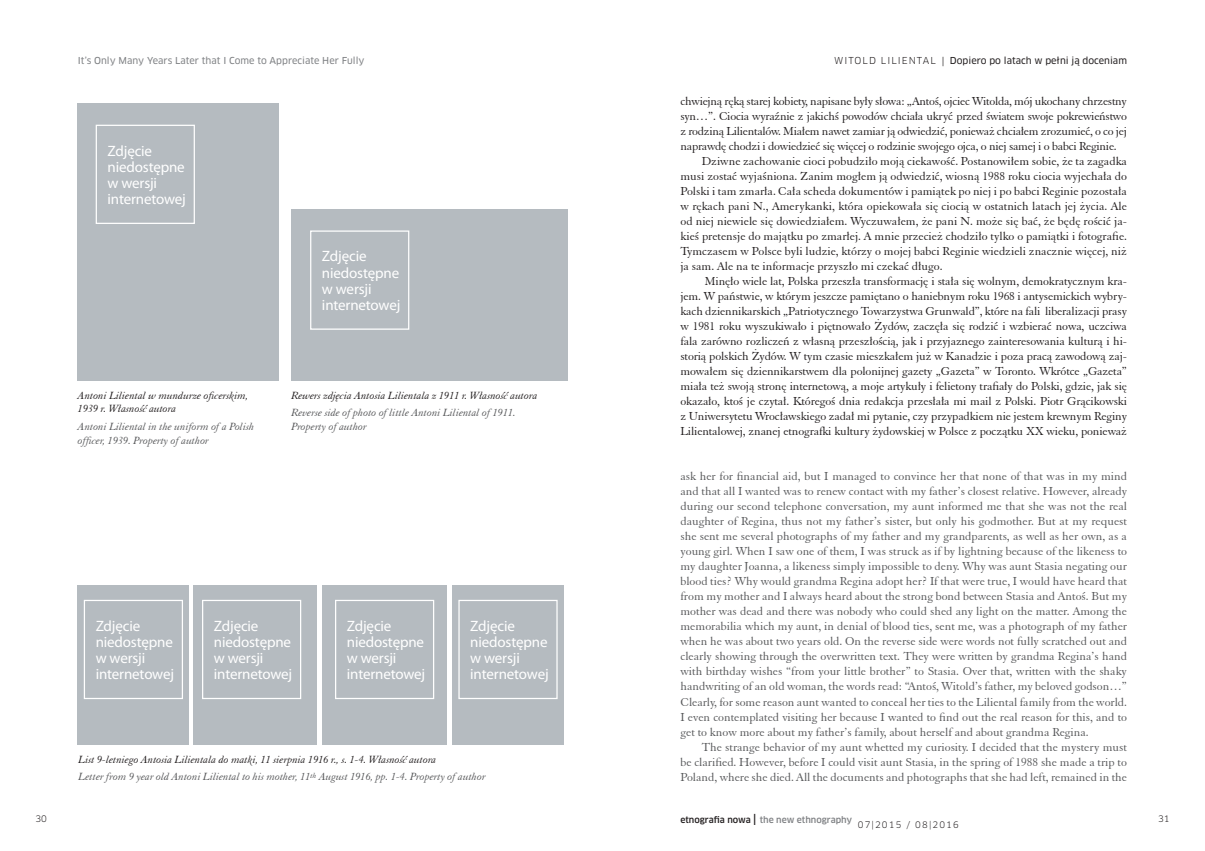
<style>
.page{position:relative;width:1205px;height:851px;background:#fff}
.page>*{position:absolute;margin:0;border:0;box-sizing:border-box;transform-origin:0 0}
.t1{font:15px/16.2px "Myriad Pro";letter-spacing:-.01em;color:#fff}
.t2{font:12.5px "Elega Garmnd EU";letter-spacing:-.01em;color:#231f20}
.t3{font:12.5px/15px "Elega Garmnd EU";color:#57585a;text-align:justify}
.t4{font:italic 11.25px/13.8px "Elega Garmnd EU";color:#57585a}
.t5{font:italic 11.25px/13.8px "Elega Garmnd EU";color:#231f20}
.t6{font:9.38px "Clan Pro News";color:#808285}
.t7{font:9.38px "Clan Pro News";color:#231f20}
.t8{font:500 8.75px "Clan Pro";color:#808285}
.t9{font:8.75px "Clan Pro";letter-spacing:.13em;color:#231f20}
.s1{font-family:"Clan Pro"}
.s2{font-family:"Elega Garmnd EU";font-style:italic}
.s3{color:#231f20}
.s4{font-size:11.25px;color:#231f20}
</style>
<div class="page">
<div style="left:291px;top:209px;width:276px;height:172px;background:#b5bbc0"></div>
<div style="left:78px;top:585px;width:111px;height:159px;background:#b5bbc0"></div>
<div style="left:193px;top:585px;width:124px;height:159px;background:#b5bbc0"></div>
<div style="left:322px;top:585px;width:125px;height:159px;background:#b5bbc0"></div>
<div style="left:452px;top:585px;width:112px;height:159px;background:#b5bbc0"></div>
<div style="left:78px;top:103px;width:201px;height:278px;background:#b5bbc0"></div>
<div style="left:96px;top:125px;width:99px;height:99px;border:1px solid #fff"></div>
<div style="left:310px;top:230px;width:99px;height:100px;border:1px solid #fff"></div>
<div style="left:84px;top:599px;width:99px;height:100px;border:1px solid #fff"></div>
<div style="left:202px;top:599px;width:99px;height:100px;border:1px solid #fff"></div>
<div style="left:335px;top:599px;width:99px;height:100px;border:1px solid #fff"></div>
<div style="left:458px;top:599px;width:100px;height:100px;border:1px solid #fff"></div>
<p class="t6" style="left:78px;top:55px;width:288px">It’s Only Many Years Later that I Come to Appreciate Her Fully</p>
<p class="t7" style="left:834px;top:55px;width:294px"><span class="s1">WITOLD L ILIENTAL</span> <span class="s2">|</span> Dopiero po latach w pełni ją doceniam</p>
<p class="t1" style="left:108px;top:142px;width:80px">Zdjęcie niedostępne w wersji internetowej</p>
<p class="t5" style="left:78px;top:388px;width:172px">Antoni Liliental w mundurze oficerskim,<br>1939 r. Własność autora</p>
<p class="t4" style="left:78px;top:419px;width:178px">Antoni Liliental in the uniform of a Polish officer, 1939. Property of author</p>
<p class="t1" style="left:322px;top:248px;width:80px">Zdjęcie niedostępne w wersji internetowej</p>
<p class="t5" style="left:291px;top:388px;width:248px">Rewers zdjęcia Antosia Lilientala z 1911 r. Własność autora</p>
<p class="t4" style="left:291px;top:405px;width:226px">Reverse side of photo of little Antoni Liliental of 1911.<br>Property of author</p>
<p class="t1" style="left:96px;top:617px;width:80px">Zdjęcie niedostępne w wersji internetowej</p>
<p class="t1" style="left:214px;top:617px;width:80px">Zdjęcie niedostępne w wersji internetowej</p>
<p class="t1" style="left:347px;top:617px;width:80px">Zdjęcie niedostępne w wersji internetowej</p>
<p class="t1" style="left:470px;top:617px;width:80px">Zdjęcie niedostępne w wersji internetowej</p>
<p class="t4" style="left:78px;top:750px;width:409px;line-height:17.2px"><span class="s3">List 9-letniego Antosia Lilientala do matki, 11 sierpnia 1916 r., s. 1-4. Własność autora<br></span>Letter from 9 year old Antoni Liliental to his mother, 11<sup>th</sup> August 1916, pp. 1-4. Property of author</p>
<p class="t2" style="left:680px;top:94px;width:448px">chwiejną ręką starej kobiety, napisane były słowa: „Antoś, ojciec Witolda, mój ukochany chrzestny</p>
<p class="t2" style="left:680px;top:109px;width:448px">syn…”. Ciocia wyraźnie z jakichś powodów chciała ukryć przed światem swoje pokrewieństwo</p>
<p class="t2" style="left:680px;top:124px;width:448px">z rodziną Lilientalów. Miałem nawet zamiar ją odwiedzić, ponieważ chciałem zrozumieć, o co jej</p>
<p class="t2" style="left:680px;top:139px;width:438px">naprawdę chodzi i dowiedzieć się więcej o rodzinie swojego ojca, o niej samej i o babci Reginie.</p>
<p class="t2" style="left:702px;top:154px;width:427px">Dziwne zachowanie cioci pobudziło moją ciekawość. Postanowiłem sobie, że ta zagadka</p>
<p class="t2" style="left:680px;top:169px;width:448px">musi zostać wyjaśniona. Zanim mogłem ją odwiedzić, wiosną 1988 roku ciocia wyjechała do</p>
<p class="t2" style="left:680px;top:184px;width:448px">Polski i tam zmarła. Cała scheda dokumentów i pamiątek po niej i po babci Reginie pozostała</p>
<p class="t2" style="left:680px;top:199px;width:448px">w rękach pani N., Amerykanki, która opiekowała się ciocią w ostatnich latach jej życia. Ale</p>
<p class="t2" style="left:680px;top:214px;width:448px">od niej niewiele się dowiedziałem. Wyczuwałem, że pani N. może się bać, że będę rościć ja-</p>
<p class="t2" style="left:680px;top:229px;width:448px">kieś pretensje do majątku po zmarłej. A mnie przecież chodziło tylko o pamiątki i fotografie.</p>
<p class="t2" style="left:680px;top:244px;width:448px">Tymczasem w Polsce byli ludzie, którzy o mojej babci Reginie wiedzieli znacznie więcej, niż</p>
<p class="t2" style="left:680px;top:259px;width:264px">ja sam. Ale na te informacje przyszło mi czekać długo.</p>
<p class="t2" style="left:705px;top:274px;width:424px">Minęło wiele lat, Polska przeszła transformację i stała się wolnym, demokratycznym kra-</p>
<p class="t2" style="left:680px;top:289px;width:448px">jem. W państwie, w którym jeszcze pamiętano o haniebnym roku 1968 i antysemickich wybry-</p>
<p class="t2" style="left:680px;top:304px;width:448px">kach dziennikarskich „Patriotycznego Towarzystwa Grunwald”, które na fali liberalizacji prasy</p>
<p class="t2" style="left:680px;top:319px;width:448px">w 1981 roku wyszukiwało i piętnowało Żydów, zaczęła się rodzić i wzbierać nowa, uczciwa</p>
<p class="t2" style="left:680px;top:334px;width:448px">fala zarówno rozliczeń z własną przeszłością, jak i przyjaznego zainteresowania kulturą i hi-</p>
<p class="t2" style="left:680px;top:349px;width:448px">storią polskich Żydów. W tym czasie mieszkałem już w Kanadzie i poza pracą zawodową zaj-</p>
<p class="t2" style="left:680px;top:364px;width:448px">mowałem się dziennikarstwem dla polonijnej gazety „Gazeta” w Toronto. Wkrótce „Gazeta”</p>
<p class="t2" style="left:680px;top:379px;width:448px">miała też swoją stronę internetową, a moje artykuły i felietony trafiały do Polski, gdzie, jak się</p>
<p class="t2" style="left:680px;top:394px;width:448px">okazało, ktoś je czytał. Któregoś dnia redakcja przesłała mi mail z Polski. Piotr Grącikowski</p>
<p class="t2" style="left:680px;top:409px;width:448px">z Uniwersytetu Wrocławskiego zadał mi pytanie, czy przypadkiem nie jestem krewnym Reginy</p>
<p class="t2" style="left:680px;top:424px;width:448px">Lilientalowej, znanej etnografki kultury żydowskiej w Polsce z początku XX wieku, ponieważ</p>
<p class="t3" style="left:680px;top:469px;width:448px">ask her for financial aid, but I managed to convince her that none of that was in my mind and that all I wanted was to renew contact with my father’s closest relative. However, already during our second telephone conversation, my aunt informed me that she was not the real daughter of Regina, thus not my father’s sister, but only his godmother. But at my request she sent me several photographs of my father and my grandparents, as well as her own, as a young girl. When I saw one of them, I was struck as if by lightning because of the likeness to my daughter Joanna, a likeness simply impossible to deny. Why was aunt Stasia negating our blood ties? Why would grandma Regina adopt her? If that were true, I would have heard that from my mother and I always heard about the strong bond between Stasia and Antoś. But my mother was dead and there was nobody who could shed any light on the matter. Among the memorabilia which my aunt, in denial of blood ties, sent me, was a photograph of my father when he was about two years old. On the reverse side were words not fully scratched out and clearly showing through the overwritten text. They were written by grandma Regina’s hand with birthday wishes “from your little brother” to Stasia. Over that, written with the shaky handwriting of an old woman, the words read: “Antoś, Witold’s father, my beloved godson…” Clearly, for some reason aunt wanted to conceal her ties to the Liliental family from the world.<br>I even contemplated visiting her because I wanted to find out the real reason for this, and to get to know more about my father’s family, about herself and about grandma Regina.</p>
<p class="t3" style="left:680px;top:739px;width:448px;text-indent:21px">The strange behavior of my aunt whetted my curiosity. I decided that the mystery must be clarified. However, before I could visit aunt Stasia, in the spring of 1988 she made a trip to Poland, where she died. All the documents and photographs that she had left, remained in the</p>
<p class="t9" style="left:35px;top:813px;width:13px">30</p>
<p class="t8" style="left:680px;top:814px;width:173px"><span class="s3">etnografia nowa</span> <span class="s4">|</span> the new ethnography</p>
<p class="t9" style="left:1158px;top:813px;width:13px">31</p>
<p class="t9" style="left:858px;top:819px;width:103px">07|2015 / 08|2016</p>
</div>
